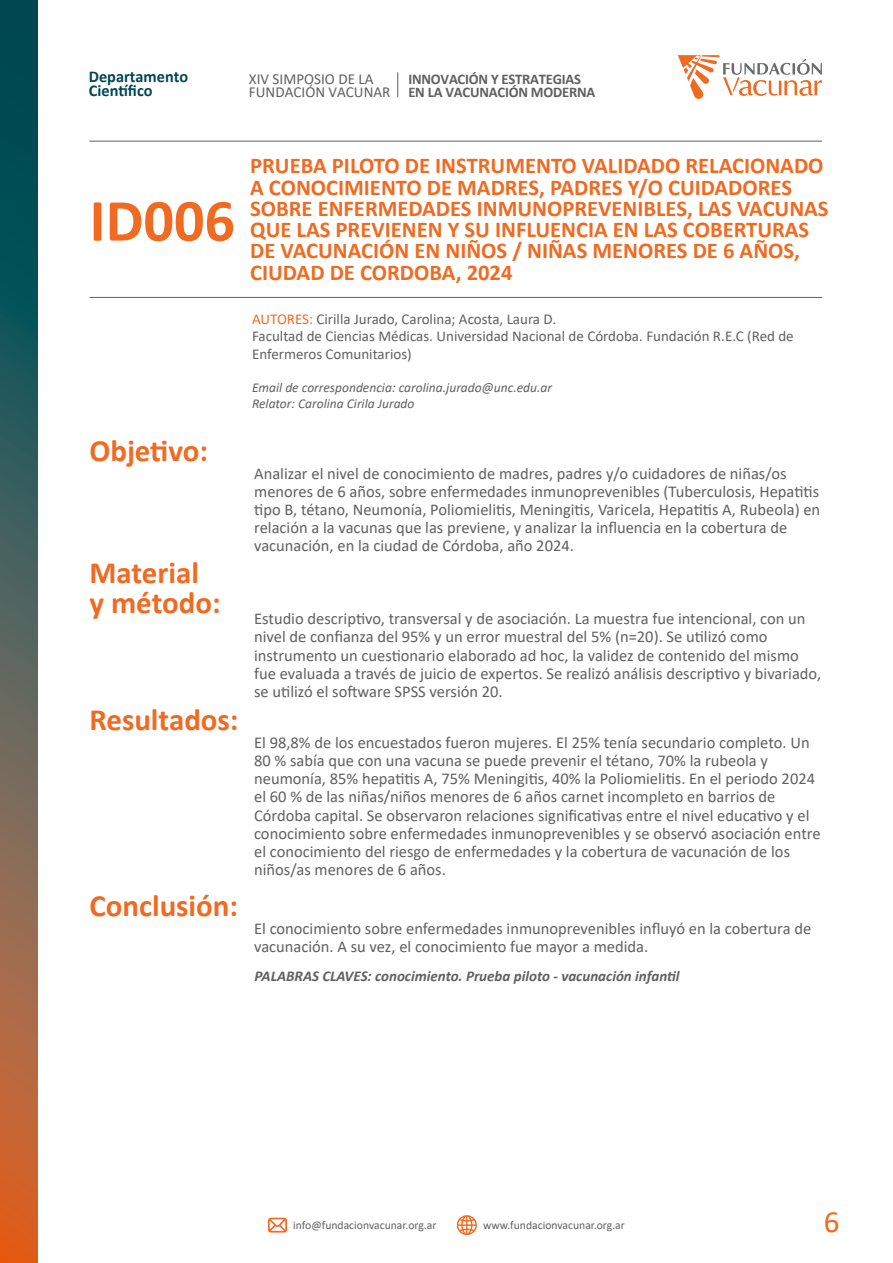
<style>
.page{position:relative;width:893px;height:1263px;background:#fff}
.page>*{position:absolute;margin:0;border:0;box-sizing:border-box;transform-origin:0 0}
.t1{font:700 60.15px "Calibri";color:#f16a21}
.t2{font:700 30.9px/30.3px "Calibri";color:#f16a21}
.t3{font:30.9px "Calibri";color:#f16a21}
.t4{font:700 22.65px/21.3px "Calibri";color:#f16a21}
.t5{font:16.5px/18.1px "Calibri";color:#606060}
.t6{font:700 16.5px/14.2px "Calibri";color:#004750}
.t7{font:15.3px/12.8px "Calibri";color:#606060}
.t8{font:15px/17.4px "Calibri";color:#606060}
.t9{font:italic 700 15px "Calibri";color:#606060}
.t10{font:700 14.7px/13.5px "Calibri";letter-spacing:-.015em;color:#606060}
.t11{font:italic 13.5px/16.2px "Calibri";color:#606060}
.t12{font:11.7px "Calibri";color:#606060}
.s1{color:#f16a21}
</style>
<div class="page">
<svg style="left:0;top:0;width:37px;height:1263px;background:#5b5e50"></svg>
<svg style="left:678px;top:55px;width:144px;height:44px"></svg>
<hr style="left:90px;top:297px;width:732px;height:1px;background:#606060">
<hr style="left:90px;top:141px;width:732px;height:1px;background:#606060">
<svg style="left:397px;top:72px;width:1px;height:25px"></svg>
<svg style="left:457px;top:1215px;width:20px;height:20px"></svg>
<svg style="left:268px;top:1218px;width:19px;height:14px"></svg>
<p class="t6" style="left:89px;top:69px;width:101px">Departamento<br>Científico</p>
<p class="t7" style="left:249px;top:72px;width:143px">XIV SIMPOSIO DE LA<br>FUNDACIÓN VACUNAR</p>
<p class="t10" style="left:408px;top:72px;width:188px">INNOVACIÓN Y ESTRATEGIAS<br>EN LA VACUNACIÓN MODERNA</p>
<h1 class="t1" style="left:90px;top:178px;width:147px">ID006</h1>
<h2 class="t2" style="left:89px;top:435px;width:120px">Objetivo:</h2>
<h2 class="t2" style="left:89px;top:557px;width:133px">Material y método:</h2>
<h2 class="t2" style="left:89px;top:704px;width:151px">Resultados:</h2>
<h2 class="t2" style="left:89px;top:890px;width:150px">Conclusión:</h2>
<p class="t4" style="left:250px;top:155px;width:580px">PRUEBA PILOTO DE INSTRUMENTO VALIDADO RELACIONADO A CONOCIMIENTO DE MADRES, PADRES Y/O CUIDADORES SOBRE ENFERMEDADES INMUNOPREVENIBLES, LAS VACUNAS QUE LAS PREVIENEN Y SU INFLUENCIA EN LAS COBERTURAS DE VACUNACIÓN EN NIÑOS / NIÑAS MENORES DE 6 AÑOS, CIUDAD DE CORDOBA, 2024</p>
<p class="t8" style="left:252px;top:310px;width:543px"><span class="s1">AUTORES:</span> Cirilla Jurado, Carolina; Acosta, Laura D.<br>Facultad de Ciencias Médicas. Universidad Nacional de Córdoba. Fundación R.E.C (Red de<br>Enfermeros Comunitarios)</p>
<p class="t11" style="left:252px;top:378px;width:301px">Email de correspondencia: carolina.jurado@unc.edu.ar<br>Relator: Carolina Cirila Jurado</p>
<p class="t5" style="left:254px;top:464px;width:568px">Analizar el nivel de conocimiento de madres, padres y/o cuidadores de niñas/os menores de 6 años, sobre enfermedades inmunoprevenibles (Tuberculosis, Hepatitis tipo B, tétano, Neumonía, Poliomielitis, Meningitis, Varicela, Hepatitis A, Rubeola) en relación a la vacunas que las previene, y analizar la influencia en la cobertura de vacunación, en la ciudad de Córdoba, año 2024.</p>
<p class="t5" style="left:254px;top:609px;width:568px">Estudio descriptivo, transversal y de asociación. La muestra fue intencional, con un nivel de confianza del 95% y un error muestral del 5% (n=20). Se utilizó como instrumento un cuestionario elaborado ad hoc, la validez de contenido del mismo fue evaluada a través de juicio de expertos. Se realizó análisis descriptivo y bivariado, se utilizó el software SPSS versión 20.</p>
<p class="t5" style="left:254px;top:733px;width:568px">El 98,8% de los encuestados fueron mujeres. El 25% tenía secundario completo. Un 80 % sabía que con una vacuna se puede prevenir el tétano, 70% la rubeola y neumonía, 85% hepatitis A, 75% Meningitis, 40% la Poliomielitis. En el periodo 2024 el 60 % de las niñas/niños menores de 6 años carnet incompleto en barrios de Córdoba capital. Se observaron relaciones significativas entre el nivel educativo y el conocimiento sobre enfermedades inmunoprevenibles y se observó asociación entre el conocimiento del riesgo de enfermedades y la cobertura de vacunación de los niños/as menores de 6 años.</p>
<p class="t5" style="left:254px;top:919px;width:559px">El conocimiento sobre enfermedades inmunoprevenibles influyó en la cobertura de vacunación. A su vez, el conocimiento fue mayor a medida.</p>
<p class="t9" style="left:254px;top:966px;width:427px">PALABRAS CLAVES: conocimiento. Prueba piloto - vacunación infantil</p>
<p class="t12" style="left:293px;top:1216px;width:145px">info@fundacionvacunar.org.ar</p>
<p class="t12" style="left:483px;top:1216px;width:143px">www.fundacionvacunar.org.ar</p>
<h2 class="t3" style="left:824px;top:1200px;width:17px">6</h2>
</div>
